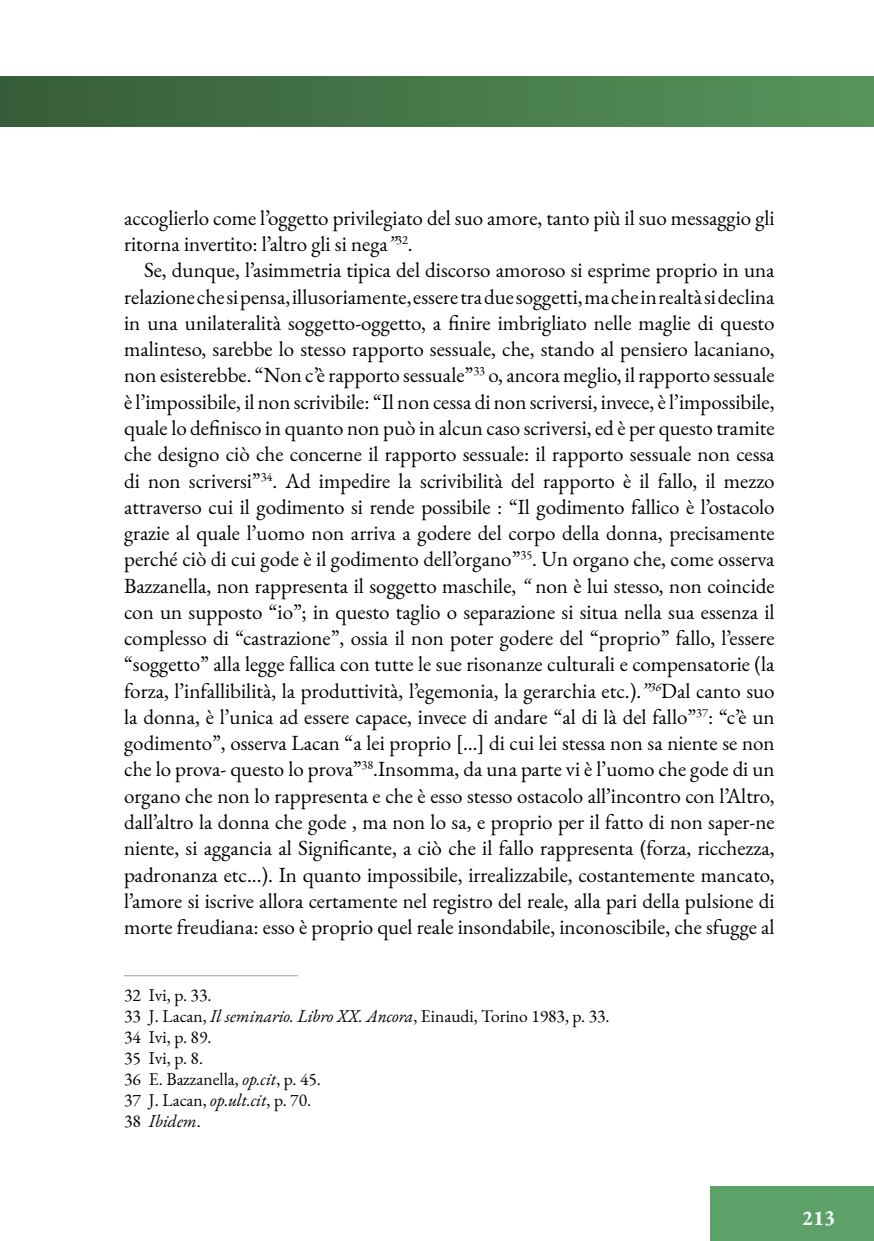
<style>
.page{position:relative;width:874px;height:1241px;background:#fff}
.page>*{position:absolute;margin:0;border:0;box-sizing:border-box;transform-origin:0 0}
.t1{font:21px/26.2px "EB Garamond";color:#000}
.t2{font:700 21px "EB Garamond";color:#fff}
.t3{font:17.5px/21px "EB Garamond";color:#000}
.s1{font-style:italic}
</style>
<div class="page">
<div style="left:0;top:77px;width:873px;height:49px;background:linear-gradient(to right,#365d38,#57945b)"></div>
<div style="left:709px;top:1186px;width:164px;height:54px;background:#5ca268"></div>
<hr style="left:124px;top:975px;width:174px;height:1px;background:#9d9d9c">
<p class="t1" style="left:124px;top:205px;width:651px">accoglierlo come l’oggetto privilegiato del suo amore, tanto più il suo messaggio gli ritorna invertito: l’altro gli si nega<span class="s1">”</span><sup>32</sup>.</p>
<p class="t1" style="left:124px;top:257px;width:651px;text-align:justify;text-indent:20px">Se, dunque, l’asimmetria tipica del discorso amoroso si esprime proprio in una relazione che si pensa, illusoriamente, essere tra due soggetti, ma che in realtà si declina in una unilateralità soggetto-oggetto, a finire imbrigliato nelle maglie di questo malinteso, sarebbe lo stesso rapporto sessuale, che, stando al pensiero lacaniano, non esisterebbe. “Non c’è rapporto sessuale”<sup>33</sup> o, ancora meglio, il rapporto sessuale è l’impossibile, il non scrivibile: “Il non cessa di non scriversi, invece, è l’impossibile, quale lo definisco in quanto non può in alcun caso scriversi, ed è per questo tramite che designo ciò che concerne il rapporto sessuale: il rapporto sessuale non cessa di non scriversi”<sup>34</sup>. Ad impedire la scrivibilità del rapporto è il fallo, il mezzo attraverso cui il godimento si rende possibile : “Il godimento fallico è l’ostacolo grazie al quale l’uomo non arriva a godere del corpo della donna, precisamente perché ciò di cui gode è il godimento dell’organo”<sup>35</sup>. Un organo che, come osserva Bazzanella, non rappresenta il soggetto maschile, <span class="s1">“</span> non è lui stesso, non coincide con un supposto “io”; in questo taglio o separazione si situa nella sua essenza il complesso di “castrazione”, ossia il non poter godere del “proprio” fallo, l’essere “soggetto” alla legge fallica con tutte le sue risonanze culturali e compensatorie (la forza, l’infallibilità, la produttività, l’egemonia, la gerarchia etc.).<span class="s1">”</span><sup>36</sup>Dal canto suo la donna, è l’unica ad essere capace, invece di andare “al di là del fallo”<sup>37</sup>: “c’è un godimento”, osserva Lacan “a lei proprio […] di cui lei stessa non sa niente se non che lo prova- questo lo prova”<sup>38</sup>.Insomma, da una parte vi è l’uomo che gode di un organo che non lo rappresenta e che è esso stesso ostacolo all’incontro con l’Altro, dall’altro la donna che gode , ma non lo sa, e proprio per il fatto di non saper-ne niente, si aggancia al Significante, a ciò che il fallo rappresenta (forza, ricchezza, padronanza etc...). In quanto impossibile, irrealizzabile, costantemente mancato, l’amore si iscrive allora certamente nel registro del reale, alla pari della pulsione di morte freudiana: esso è proprio quel reale insondabile, inconoscibile, che sfugge al</p>
<p class="t3" style="left:124px;top:984px;width:486px">32 Ivi, p. 33.<br>33 J. Lacan, <span class="s1">Il seminario. Libro XX. Ancora</span>, Einaudi, Torino 1983, p. 33.<br>34 Ivi, p. 89.<br>35 Ivi, p. 8.<br>36 E. Bazzanella, <span class="s1">op.cit</span>, p. 45.<br>37 J. Lacan, <span class="s1">op.ult.cit</span>, p. 70.<br>38 <span class="s1">Ibidem</span>.</p>
<p class="t2" style="left:801px;top:1204px;width:35px">213</p>
</div>
